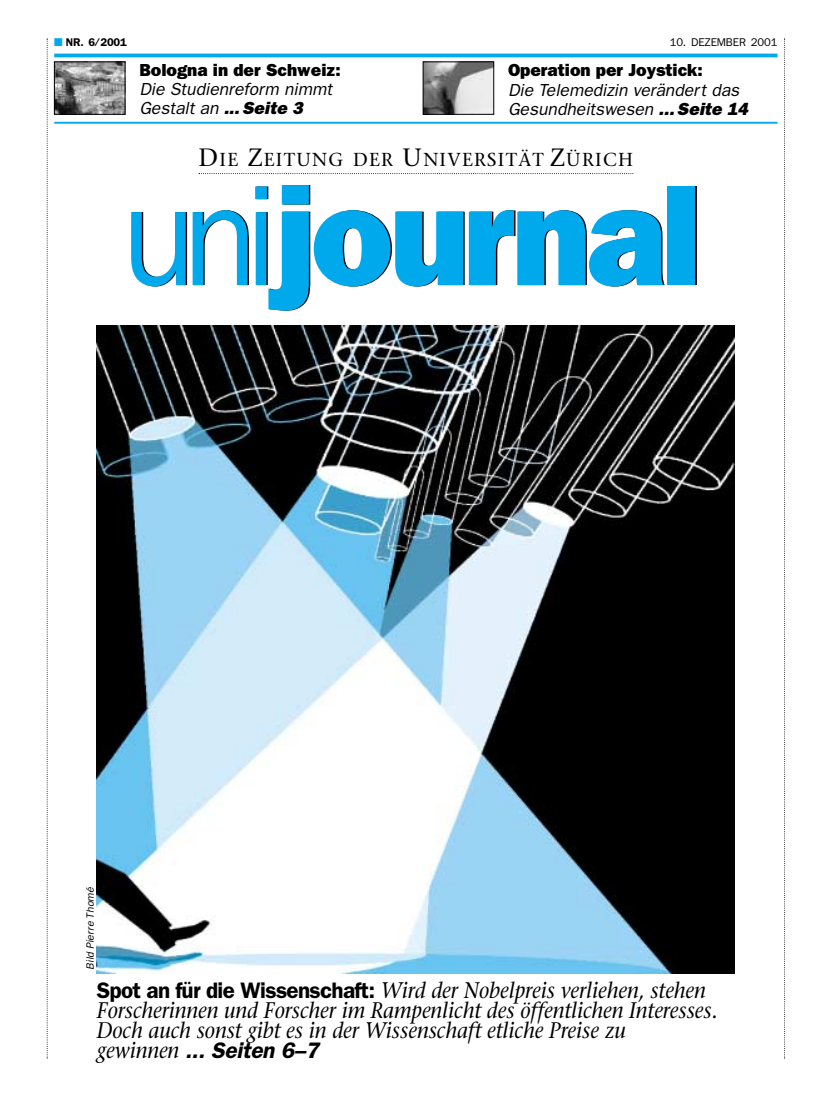
<style>
.page{position:relative;width:833px;height:1115px;background:#fff}
.page>*{position:absolute;margin:0;border:0;box-sizing:border-box;transform-origin:0 0}
.t1{font:800 143.75px "Franklin Gothic";letter-spacing:-.035em;color:#00a9ec;scale:.95 1}
.t2{font:italic 22.5px/20px "Stone Serif";color:#000;scale:.9 1}
.t3{font:italic 600 22.5px "Franklin Gothic";letter-spacing:-.01em;color:#000}
.t4{font:18.75px "Stone Serif";letter-spacing:.065em;color:#000}
.t5{font:italic 17.5px/18.8px "Franklin Gothic";color:#000}
.t6{font:800 17.5px "Franklin Gothic";color:#000}
.t7{font:11.25px "Franklin Gothic";letter-spacing:-.01em;color:#000}
.t8{font:600 11.25px "Franklin Gothic";letter-spacing:-.02em;color:#000}
.t9{font:italic 10.62px "Franklin Gothic";color:#000}
.s1{color:#00a9ec}
.s2{font-weight:800}
.s3{font-size:25px}
.s4{font-weight:400}
.s5{font-family:"Franklin Gothic";font-weight:600;font-style:normal}
.s6{font-family:"Stone Serif";font-weight:400}
</style>
<div class="page">
<svg style="left:784px;top:39px;width:1px;height:1020px"></svg>
<svg style="left:47px;top:39px;width:1px;height:1020px"></svg>
<img style="left:97px;top:326px;width:638px;height:647px">
<hr style="left:54px;top:54px;width:723px;height:3px;background:#00a9ec">
<img style="left:56px;top:64px;width:67px;height:48px">
<div style="left:54px;top:62px;width:71px;height:52px;border:1px solid #000"></div>
<img style="left:425px;top:64px;width:67px;height:48px">
<div style="left:423px;top:62px;width:71px;height:52px;border:1px solid #000"></div>
<hr style="left:54px;top:122px;width:723px;height:2px;background:#00a9ec">
<svg style="left:199px;top:173px;width:434px;height:1px"></svg>
<p class="t8" style="left:54px;top:39px;width:74px"><span class="s1">■</span> NR. 6⁄ 2001</p>
<p class="t7" style="left:669px;top:39px;width:109px">10. DEZEMBER 2001</p>
<p class="t6" style="left:508px;top:64px;width:196px">Operation per Joystick:</p>
<p class="t5" style="left:508px;top:82px;width:241px">Die Telemedizin verändert das<br>Gesundheitswesen <span class="s2">... Seite 14</span></p>
<p class="t4" style="left:199px;top:152px;width:436px"><span class="s3">D</span>IE <span class="s3">Z</span>EITUNG DER <span class="s3">U</span>NIVERSITÄT <span class="s3">Z</span>ÜRICH</p>
<p class="t6" style="left:139px;top:64px;width:203px">Bologna in der Schweiz:</p>
<p class="t5" style="left:139px;top:81px;width:194px">Die Studienreform nimmt<br>Gestalt an <span class="s2">... Seite 3</span></p>
<h1 class="t1" style="left:122px;top:187px;width:612px"><span class="s4">uni</span>journal</h1>
<p class="t9" style="left:87px;top:970px;width:84px;rotate:-90deg">Bild Pierre Thomé</p>
<p class="t2" style="left:97px;top:983px;width:691px"><span class="s5">Spot an für die Wissenschaft:</span> Wird der Nobelpreis verliehen, stehen<br>Forscherinnen und Forscher im Rampenlicht des öffentlichen Interesses.<br>Doch auch sonst gibt es in der Wissenschaft etliche Preise zu</p>
<p class="t3" style="left:97px;top:1043px;width:223px"><span class="s6">gewinnen</span> ... Seiten 6–7</p>
</div>
